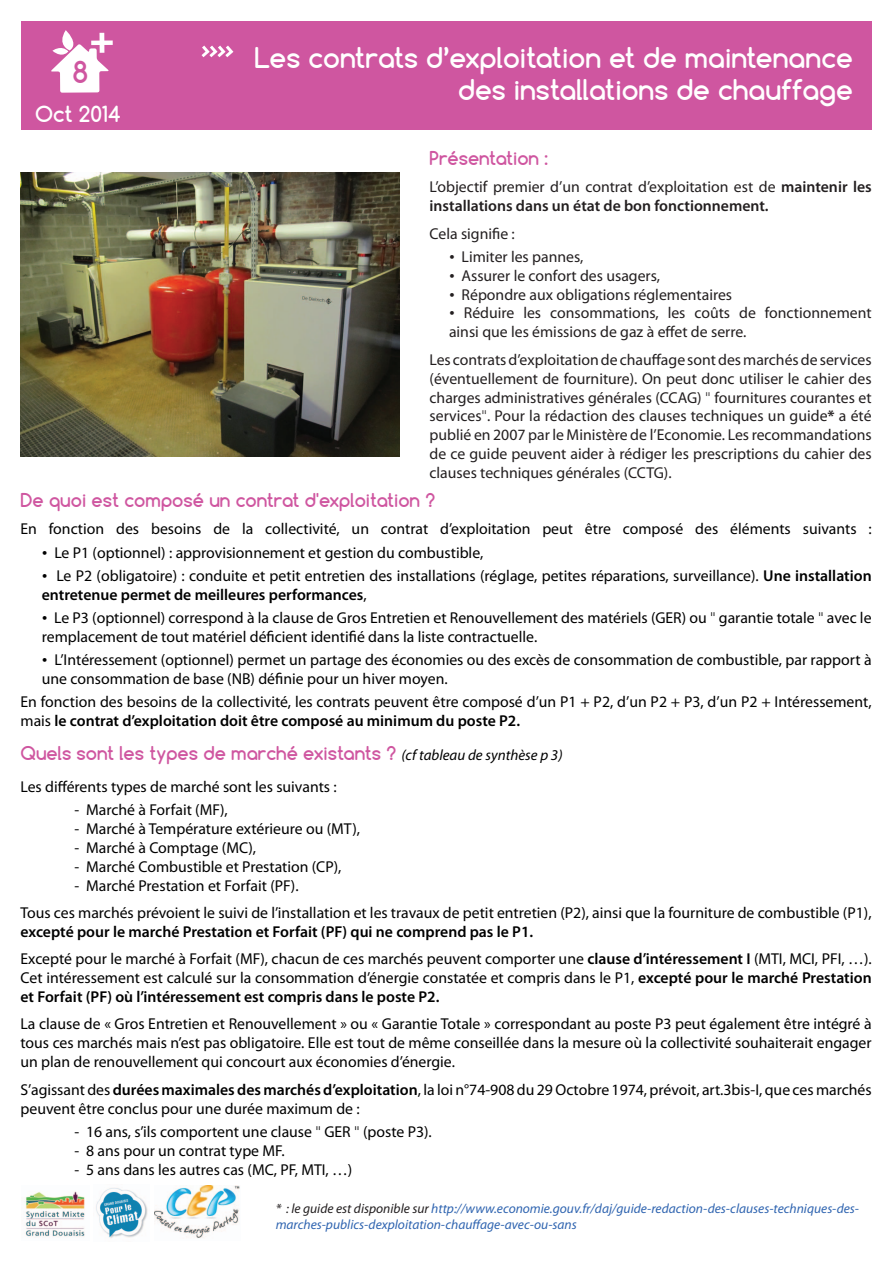
<style>
.page{position:relative;width:893px;height:1263px;background:#fff}
.page>*{position:absolute;margin:0;border:0;box-sizing:border-box;transform-origin:0 0}
.t1{font:700 28.5px "Comfortaa";color:#cf56a0}
.t2{font:700 27px/32.4px "Comfortaa";color:#fff;text-align:right}
.t3{font:700 21px "Comfortaa";color:#fff}
.t4{font:700 18px "Comfortaa";color:#cf56a0}
.t5{font:15.75px/18.9px "Myriad Pro";color:#000}
.t6{font:15.75px/18.9px "Myriad Pro";color:#231f20}
.t7{font:600 15.75px/27.5px "Myriad Pro";color:#000}
.t8{font:600 15.75px/18.9px "Myriad Pro";color:#231f20}
.t9{font:italic 13.5px/16.2px "Myriad Pro";color:#2f64b0}
.s1{font-weight:400}
.s2{font-family:"Klavika"}
.s3{font-family:"Klavika";font-weight:300}
.s4{font-weight:700}
.s5{font-weight:600}
.s6{font-family:"Myriad Pro";font-weight:400;font-style:italic;font-size:15px;color:#000}
.s7{color:#231f20}
</style>
<div class="page">
<img style="left:25px;top:1191px;width:60px;height:46px">
<img style="left:154px;top:1185px;width:86px;height:53px">
<img style="left:96px;top:1188px;width:52px;height:50px">
<div style="left:21px;top:21px;width:851px;height:109px;background:#cf56a0"></div>
<svg style="left:51px;top:30px;width:62px;height:63px"></svg>
<svg style="left:202px;top:46px;width:31px;height:11px"></svg>
<img style="left:21px;top:172px;width:379px;height:284px">
<h1 class="t1" style="left:72px;top:54px;width:17px">8</h1>
<h3 class="t3" style="left:35px;top:101px;width:87px">Oct 2014</h3>
<h2 class="t2" style="left:254px;top:41px;width:600px">Les contrats d’exploitation et de maintenance des installations de chauffage</h2>
<p class="t4" style="left:430px;top:147px;width:120px">Présentation :</p>
<p class="t8" style="left:430px;top:177px;width:444px"><span class="s1">L’objectif premier d’un contrat d’exploitation est de</span> maintenir les installations dans un état de bon fonctionnement.</p>
<p class="t6" style="left:430px;top:224px;width:87px">Cela signifie :</p>
<p class="t6" style="left:449px;top:247px;width:136px"><span class="s2">•</span> Limiter les pannes,</p>
<p class="t6" style="left:449px;top:266px;width:213px"><span class="s2">•</span> Assurer le confort des usagers,</p>
<p class="t6" style="left:449px;top:285px;width:285px"><span class="s2">•</span> Répondre aux obligations réglementaires</p>
<p class="t6" style="left:449px;top:303px;width:424px"><span class="s2">•</span> Réduire les consommations, les coûts de fonctionnement ainsi que les émissions de gaz à effet de serre.</p>
<p class="t6" style="left:430px;top:350px;width:444px;text-align:justify">Les contrats d’exploitation de chauffage sont des marchés de services (éventuellement de fourniture). On peut donc utiliser le cahier des charges administratives générales (CCAG) <span class="s3">"</span> fournitures courantes et services<span class="s3">"</span>. Pour la rédaction des clauses techniques un guide<span class="s4">*</span> a été publié en 2007 par le Ministère de l’Economie. Les recommandations de ce guide peuvent aider à rédiger les prescriptions du cahier des clauses techniques générales (CCTG).</p>
<p class="t4" style="left:21px;top:489px;width:416px">De quoi est composé un contrat d'exploitation ?</p>
<p class="t5" style="left:21px;top:519px;width:853px">En fonction des besoins de la collectivité, un contrat d’exploitation peut être composé des éléments suivants :</p>
<p class="t5" style="left:42px;top:542px;width:443px"><span class="s2">•</span> Le P1 (optionnel) : approvisionnement et gestion du combustible,</p>
<p class="t5" style="left:42px;top:566px;width:831px"><span class="s2">•</span> Le P2 (obligatoire) : conduite et petit entretien des installations (réglage, petites réparations, surveillance). <span class="s5">Une installation entretenue permet de meilleures performances</span>,</p>
<p class="t5" style="left:42px;top:608px;width:831px"><span class="s2">•</span> Le P3 (optionnel) correspond à la clause de Gros Entretien et Renouvellement des matériels (GER) ou <span class="s3">"</span> garantie totale <span class="s3">"</span> avec le remplacement de tout matériel déficient identifié dans la liste contractuelle.</p>
<p class="t5" style="left:42px;top:650px;width:831px"><span class="s2">•</span> L’Intéressement (optionnel) permet un partage des économies ou des excès de consommation de combustible, par rapport à une consommation de base (NB) définie pour un hiver moyen.</p>
<p class="t5" style="left:21px;top:692px;width:852px">En fonction des besoins de la collectivité, les contrats peuvent être composé d’un P1 + P2, d’un P2 + P3, d’un P2 + Intéressement, mais <span class="s5">le contrat d’exploitation doit être composé au minimum du poste P2.</span></p>
<p class="t4" style="left:21px;top:742px;width:544px">Quels sont les types de marché existants ? <span class="s6">(cf tableau de synthèse p 3)</span></p>
<p class="t5" style="left:21px;top:777px;width:318px">Les différents types de marché sont les suivants :</p>
<p class="t5" style="left:75px;top:800px;width:155px">- Marché à Forfait (MF),</p>
<p class="t5" style="left:75px;top:819px;width:287px">- Marché à Température extérieure ou (MT),</p>
<p class="t5" style="left:75px;top:838px;width:183px">- Marché à Comptage (MC),</p>
<p class="t5" style="left:75px;top:857px;width:268px">- Marché Combustible et Prestation (CP),</p>
<p class="t5" style="left:21px;top:871px;width:853px;line-height:27.5px;text-indent:54px">- Marché Prestation et Forfait (PF).<br>Tous ces marchés prévoient le suivi de l’installation et les travaux de petit entretien (P2), ainsi que la fourniture de combustible (P1),</p>
<p class="t7" style="left:21px;top:917px;width:853px">excepté pour le marché Prestation et Forfait (PF) qui ne comprend pas le P1.<br><span class="s1">Excepté pour le marché à Forfait (MF), chacun de ces marchés peuvent comporter une</span> clause d’intéressement I <span class="s1">(MTI, MCI, PFI, …).</span></p>
<p class="t7" style="left:21px;top:968px;width:853px;line-height:18.9px"><span class="s1">Cet intéressement est calculé sur la consommation d’énergie constatée et compris dans le P1,</span> excepté pour le marché Prestation et Forfait (PF) où l’intéressement est compris dans le poste P2.</p>
<p class="t5" style="left:21px;top:1014px;width:853px;text-align:justify">La clause de « Gros Entretien et Renouvellement » ou « Garantie Totale » correspondant au poste P3 peut également être intégré à tous ces marchés mais n’est pas obligatoire. Elle est tout de même conseillée dans la mesure où la collectivité souhaiterait engager un plan de renouvellement qui concourt aux économies d’énergie.</p>
<p class="t5" style="left:21px;top:1080px;width:853px">S’agissant des <span class="s5">durées maximales des marchés d’exploitation</span>, la loi n°74-908 du 29 Octobre 1974, prévoit, art.3bis-I, que ces marchés peuvent être conclus pour une durée maximum de :</p>
<p class="t5" style="left:75px;top:1122px;width:359px">- 16 ans, s’ils comportent une clause <span class="s3">"</span> GER <span class="s3">"</span> (poste P3).</p>
<p class="t5" style="left:75px;top:1141px;width:212px">- 8 ans pour un contrat type MF.</p>
<p class="t5" style="left:75px;top:1159px;width:279px">- 5 ans dans les autres cas (MC, PF, MTI, …)</p>
<p class="t9" style="left:276px;top:1200px;width:585px"><span class="s7">* : le guide est disponible sur</span> http://www.economie.gouv.fr/daj/guide-redaction-des-clauses-techniques-des&shy;marches-publics-dexploitation-chauffage-avec-ou-sans</p>
</div>
